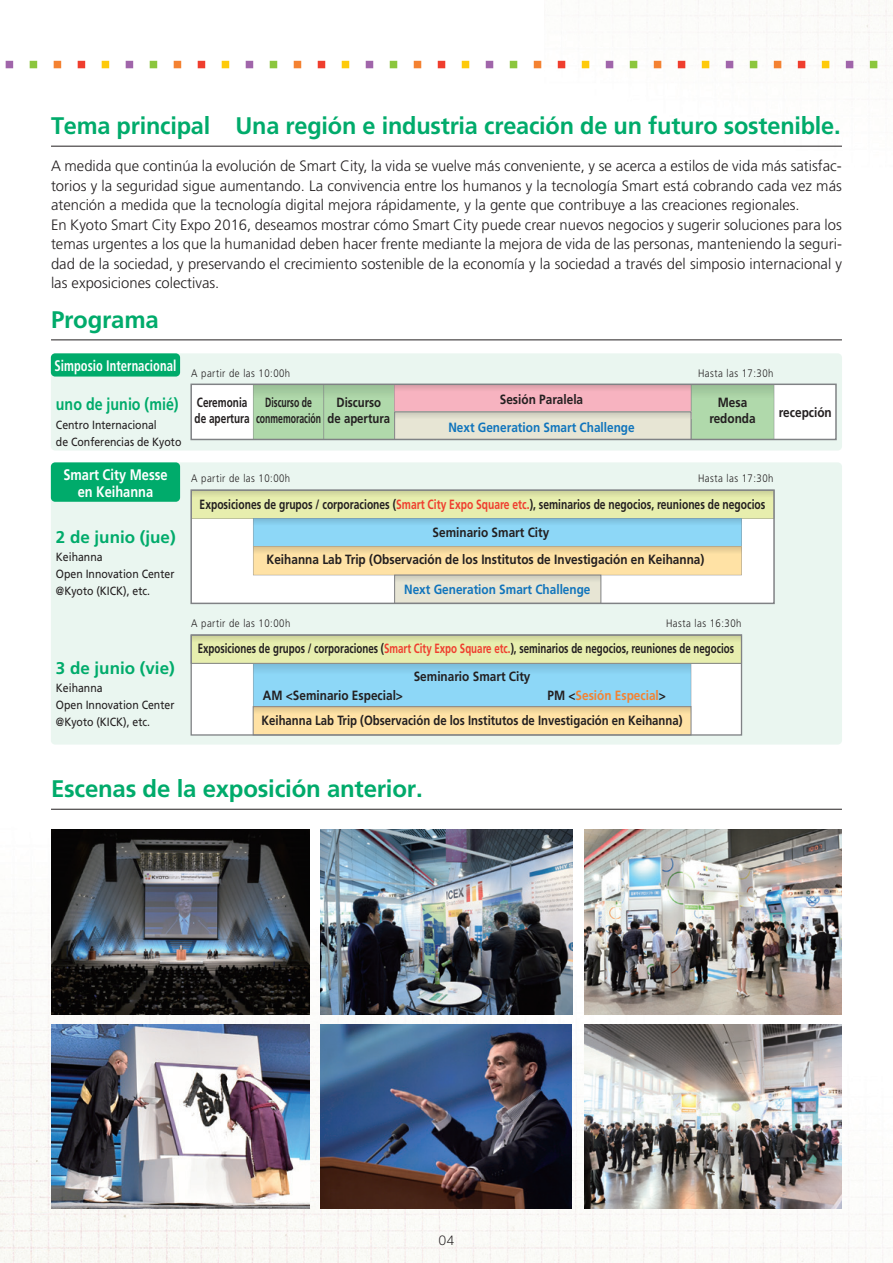
<style>
.page{position:relative;width:893px;height:1263px;background:#fff}
.page>*{position:absolute;margin:0;border:0;box-sizing:border-box;transform-origin:0 0}
.t1{font:700 24px "Frutiger LT Std";letter-spacing:-.01em;color:#00ab6b}
.t2{font:700 16.95px "Frutiger LT Std";color:#00ab6b}
.t3{font:700 16.95px "Frutiger LT Std";color:#00ab6b;scale:.84 1}
.t4{font:700 15.3px/17.2px "Frutiger LT Std";color:#fff;text-align:center;scale:.84 1}
.t5{font:700 condensed 15.3px "Frutiger LT Std";color:#fff;scale:.83 1}
.t6{font:300 15px/19.5px "Frutiger LT Std";color:#231f20}
.t7{font:700 13.35px/15.9px "Frutiger LT Std";color:#231f20;text-align:center;scale:.88 1}
.t8{font:700 13.35px "Frutiger LT Std";color:#231f20;scale:.77 1}
.t9{font:700 13.35px "Frutiger LT Std";color:#231f20;scale:.73 1}
.t10{font:700 13.35px/15.9px "Frutiger LT Std";color:#231f20;text-align:center;scale:.85 1}
.t11{font:700 13.35px "Frutiger LT Std";color:#1074bc;scale:.88 1}
.t12{font:700 13.35px/15.9px "Frutiger LT Std";color:#231f20;text-align:center;scale:.65 1}
.t13{font:700 13.35px/15.9px "Frutiger LT Std";color:#231f20;scale:.75 1}
.t14{font:700 13.35px "Frutiger LT Std";color:#f48232;scale:.88 1}
.t15{font:300 12px "UD Shin Go Pro";color:#231f20}
.t16{font:11.85px/17px "Frutiger LT Std";color:#231f20;scale:.88 1}
.t17{font:300 10.8px "Frutiger LT Std";letter-spacing:.05em;color:#231f20;scale:.88 1}
.s1{color:#ef3e2e}
.s2{color:#231f20}
</style>
<div class="page">
<img style="left:536px;top:60px;width:8px;height:281px">
<img style="left:544px;top:0;width:349px;height:341px">
<img style="left:0;top:448px;width:52px;height:815px">
<img style="left:52px;top:743px;width:315px;height:520px">
<img style="left:367px;top:744px;width:210px;height:411px">
<img style="left:582px;top:880px;width:260px;height:279px">
<img style="left:367px;top:1159px;width:526px;height:104px">
<img style="left:536px;top:744px;width:49px;height:136px">
<img style="left:544px;top:744px;width:250px;height:128px">
<hr style="left:51px;top:809px;width:791px;height:1px;background:#231f20">
<hr style="left:51px;top:339px;width:791px;height:1px;background:#231f20">
<img style="left:51px;top:830px;width:258px;height:184px">
<img style="left:51px;top:1025px;width:258px;height:184px">
<img style="left:320px;top:1025px;width:252px;height:184px">
<img style="left:585px;top:1025px;width:257px;height:184px">
<img style="left:585px;top:830px;width:257px;height:184px">
<img style="left:321px;top:830px;width:251px;height:184px">
<hr style="left:51px;top:146px;width:791px;height:1px;background:#231f20">
<div style="left:51px;top:353px;width:791px;height:97px;background:#eaf6f0;border-radius:4px"></div>
<div style="left:51px;top:462px;width:791px;height:282px;background:#eaf6f0;border-radius:4px"></div>
<div style="left:191px;top:490px;width:583px;height:113px;background:#fff"></div>
<svg style="left:193px;top:492px;width:579px;height:83px;background:#d2e1c5"></svg>
<div style="left:395px;top:575px;width:206px;height:28px;background:#e7e5d4"></div>
<div style="left:395px;top:575px;width:206px;height:7px;background:#d8d7c7"></div>
<div style="left:394px;top:575px;width:207px;height:29px;border:1px solid #808285"></div>
<div style="left:190px;top:489px;width:585px;height:115px;border:2px solid #808285"></div>
<div style="left:191px;top:635px;width:550px;height:100px;background:#fff"></div>
<svg style="left:253px;top:663px;width:438px;height:43px;background:#8ad1f0"></svg>
<div style="left:253px;top:707px;width:438px;height:28px;background:#ffe2a5"></div>
<div style="left:253px;top:707px;width:438px;height:7px;background:#eed39a"></div>
<div style="left:253px;top:706px;width:438px;height:29px;border:1px solid #808285"></div>
<div style="left:191px;top:635px;width:550px;height:28px;background:#e7eeae"></div>
<div style="left:191px;top:635px;width:550px;height:7px;background:#d6dca2"></div>
<div style="left:191px;top:634px;width:551px;height:102px;border:1px solid #808285"></div>
<div style="left:191px;top:384px;width:645px;height:55px;background:#fff"></div>
<svg style="left:253px;top:387px;width:521px;height:50px;background:#c8c6b0"></svg>
<div style="left:395px;top:412px;width:296px;height:27px;background:#e7e5d4"></div>
<div style="left:395px;top:412px;width:296px;height:7px;background:#d9d8c8"></div>
<div style="left:394px;top:412px;width:297px;height:28px;border:1px solid #808285"></div>
<div style="left:190px;top:384px;width:647px;height:56px;border:2px solid #808285"></div>
<div style="left:51px;top:353px;width:129px;height:24px;background:#00ab6b;border-radius:4px"></div>
<div style="left:51px;top:462px;width:129px;height:40px;background:#00ab6b;border-radius:4px"></div>
<svg style="left:5px;top:61px;width:888px;height:7px"></svg>
<h1 class="t1" style="left:51px;top:112px;width:791px">Tema principal Una región e industria creación de un futuro sostenible.</h1>
<p class="t6" style="left:51px;top:157px;width:792px">A medida que continúa la evolución de Smart City, la vida se vuelve más conveniente, y se acerca a estilos de vida más satisfac&shy;torios y la seguridad sigue aumentando. La convivencia entre los humanos y la tecnología Smart está cobrando cada vez más atención a medida que la tecnología digital mejora rápidamente, y la gente que contribuye a las creaciones regionales.<br>En Kyoto Smart City Expo 2016, deseamos mostrar cómo Smart City puede crear nuevos negocios y sugerir soluciones para los temas urgentes a los que la humanidad deben hacer frente mediante la mejora de vida de las personas, manteniendo la seguri&shy;dad de la sociedad, y preservando el crecimiento sostenible de la economía y la sociedad a través del simposio internacional y las exposiciones colectivas.</p>
<h1 class="t1" style="left:51px;top:305px;width:109px">Programa</h1>
<p class="t5" style="left:55px;top:357px;width:148px">Simposio Internacional</p>
<p class="t3" style="left:56px;top:394px;width:148px">uno de junio (mié)</p>
<p class="t16" style="left:56px;top:416px;width:144px">Centro Internacional<br>de Conferencias de Kyoto</p>
<p class="t4" style="left:63px;top:466px;width:125px">Smart City Messe en Keihanna</p>
<p class="t2" style="left:56px;top:527px;width:121px">2 de junio (jue)</p>
<p class="t16" style="left:56px;top:549px;width:136px">Keihanna<br>Open Innovation Center @Kyoto (KICK), etc.</p>
<p class="t2" style="left:56px;top:658px;width:120px">3 de junio (vie)</p>
<p class="t16" style="left:56px;top:680px;width:136px">Keihanna<br>Open Innovation Center @Kyoto (KICK), etc.</p>
<p class="t17" style="left:191px;top:367px;width:114px">A partir de las 10:00h</p>
<p class="t17" style="left:698px;top:367px;width:87px">Hasta las 17:30h</p>
<p class="t13" style="left:195px;top:395px;width:75px">Ceremonia de apertura</p>
<p class="t7" style="left:779px;top:404px;width:62px">recepción</p>
<p class="t12" style="left:256px;top:395px;width:102px">Discurso de conmemoración</p>
<p class="t10" style="left:328px;top:395px;width:75px">Discurso<br>de apertura</p>
<p class="t7" style="left:500px;top:392px;width:96px">Sesión Paralela</p>
<p class="t7" style="left:709px;top:395px;width:54px">Mesa redonda</p>
<p class="t11" style="left:448px;top:419px;width:213px">Next Generation Smart Challenge</p>
<p class="t17" style="left:191px;top:473px;width:114px">A partir de las 10:00h</p>
<p class="t17" style="left:698px;top:473px;width:87px">Hasta las 17:30h</p>
<p class="t8" style="left:200px;top:496px;width:736px">Exposiciones de grupos / corporaciones (<span class="s1">Smart City Expo Square etc.</span>), seminarios de negocios, reuniones de negocios</p>
<p class="t7" style="left:433px;top:524px;width:134px">Seminario Smart City</p>
<p class="t7" style="left:267px;top:552px;width:499px">Keihanna Lab Trip (Observación de los Institutos de Investigación en Keihanna)</p>
<p class="t11" style="left:404px;top:582px;width:213px">Next Generation Smart Challenge</p>
<p class="t17" style="left:191px;top:617px;width:114px">A partir de las 10:00h</p>
<p class="t17" style="left:666px;top:617px;width:87px">Hasta las 16:30h</p>
<p class="t9" style="left:198px;top:641px;width:736px">Exposiciones de grupos / corporaciones (<span class="s1">Smart City Expo Square etc.</span>), seminarios de negocios, reuniones de negocios</p>
<p class="t7" style="left:263px;top:687px;width:161px">AM &lt;Seminario Especial&gt;</p>
<p class="t14" style="left:547px;top:687px;width:136px"><span class="s2">PM &lt;</span>Sesión Especial<span class="s2">&gt;</span></p>
<p class="t7" style="left:414px;top:668px;width:134px">Seminario Smart City</p>
<p class="t10" style="left:262px;top:713px;width:497px">Keihanna Lab Trip (Observación de los Institutos de Investigación en Keihanna)</p>
<h1 class="t1" style="left:51px;top:775px;width:373px">Escenas de la exposición anterior.</h1>
<p class="t15" style="left:439px;top:1230px;width:17px">04</p>
</div>
